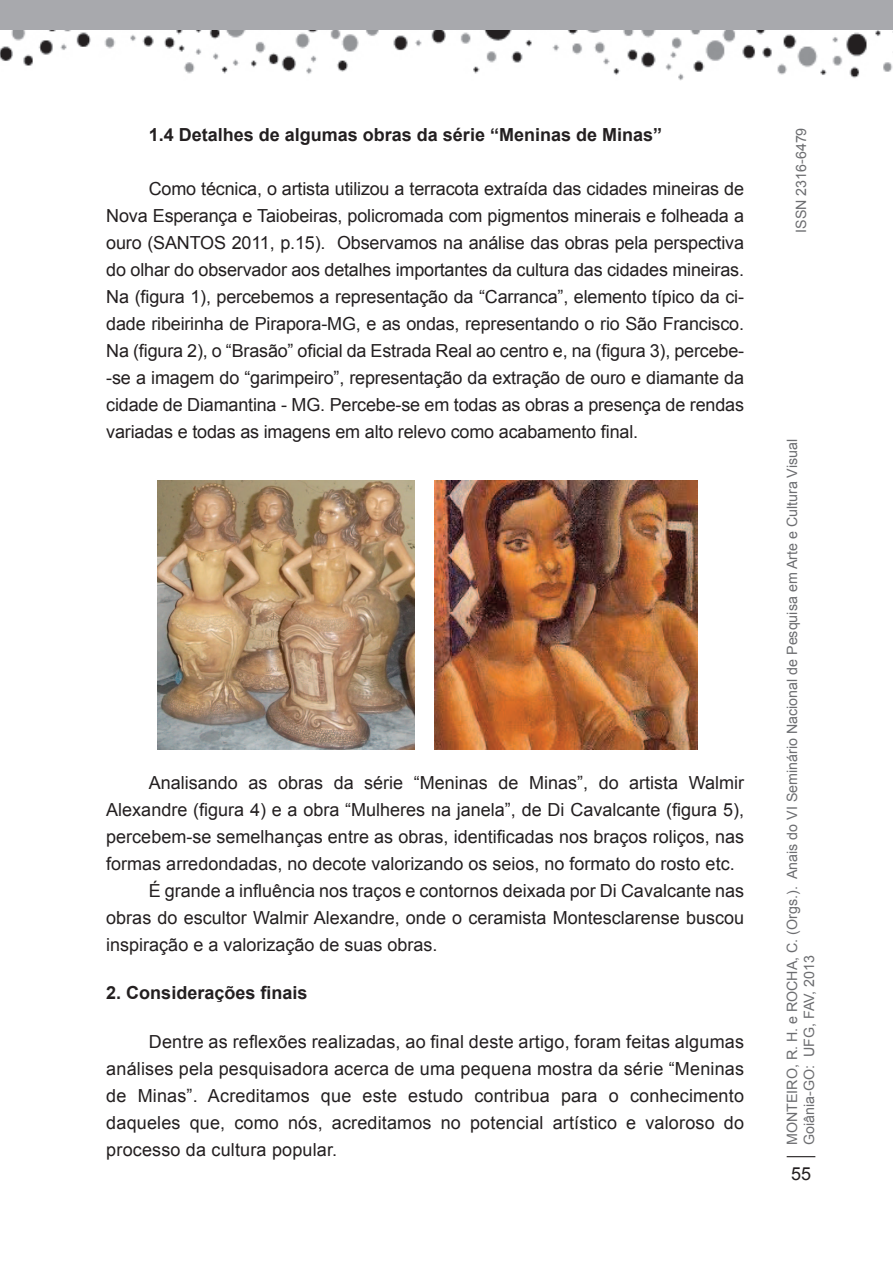
<style>
.page{position:relative;width:893px;height:1263px;background:#fff}
.page>*{position:absolute;margin:0;border:0;box-sizing:border-box;transform-origin:0 0}
.t1{font:18px/27px "Arial";color:#231f20;text-align:justify}
.t2{font:700 18px "Arial";color:#231f20}
.t3{font:14.25px/17.1px "Arial";color:#6c6d70}
</style>
<div class="page">
<svg style="left:787px;top:1156px;width:28px;height:1px"></svg>
<img style="left:0;top:30px;width:893px;height:50px">
<div style="left:0;top:0;width:893px;height:30px;background:#a8a9ad"></div>
<img style="left:157px;top:480px;width:257px;height:270px">
<img style="left:434px;top:480px;width:263px;height:269px">
<p class="t2" style="left:149px;top:122px;width:515px">1.4 Detalhes de algumas obras da série “Meninas de Minas”</p>
<p class="t1" style="left:106px;top:175px;width:639px;text-indent:43px">Como técnica, o artista utilizou a terracota extraída das cidades mineiras de Nova Esperança e Taiobeiras, policromada com pigmentos minerais e folheada a ouro (SANTOS 2011, p.15). Observamos na análise das obras pela perspectiva do olhar do observador aos detalhes importantes da cultura das cidades mineiras.<br>Na (figura 1), percebemos a representação da “Carranca”, elemento típico da ci&shy;dade ribeirinha de Pirapora-MG, e as ondas, representando o rio São Francisco.<br>Na (figura 2), o “Brasão” oficial da Estrada Real ao centro e, na (figura 3), percebe--se a imagem do “garimpeiro”, representação da extração de ouro e diamante da cidade de Diamantina - MG. Percebe-se em todas as obras a presença de rendas variadas e todas as imagens em alto relevo como acabamento final.</p>
<p class="t1" style="left:149px;top:769px;width:597px">Analisando as obras da série “Meninas de Minas”, do artista Walmir</p>
<p class="t1" style="left:106px;top:796px;width:639px">Alexandre (figura 4) e a obra “Mulheres na janela”, de Di Cavalcante (figura 5),</p>
<p class="t1" style="left:106px;top:823px;width:639px">percebem-se semelhanças entre as obras, identificadas nos braços roliços, nas</p>
<p class="t1" style="left:106px;top:850px;width:630px">formas arredondadas, no decote valorizando os seios, no formato do rosto etc.</p>
<p class="t1" style="left:149px;top:877px;width:597px">É grande a influência nos traços e contornos deixada por Di Cavalcante nas</p>
<p class="t1" style="left:106px;top:904px;width:639px">obras do escultor Walmir Alexandre, onde o ceramista Montesclarense buscou</p>
<p class="t1" style="left:106px;top:931px;width:333px">inspiração e a valorização de suas obras.</p>
<p class="t2" style="left:106px;top:981px;width:203px">2. Considerações finais</p>
<p class="t1" style="left:106px;top:1028px;width:639px;text-indent:43px">Dentre as reflexões realizadas, ao final deste artigo, foram feitas algumas análises pela pesquisadora acerca de uma pequena mostra da série “Meninas de Minas”. Acreditamos que este estudo contribua para o conhecimento daqueles que, como nós, acreditamos no potencial artístico e valoroso do processo da cultura popular.</p>
<p class="t3" style="left:793px;top:233px;width:107px;rotate:-90deg">I SSN 2316-6479</p>
<p class="t3" style="left:784px;top:1145px;width:708px;rotate:-90deg">Monteiro, R. H. e Rocha, C. (Orgs.). Anais do VI Seminário Nacional de Pesquisa em Arte e Cultura Visual<br>Goiânia-GO: UFG, FAV, 2013</p>
<p class="t1" style="left:791px;top:1160px;width:22px">55</p>
</div>
